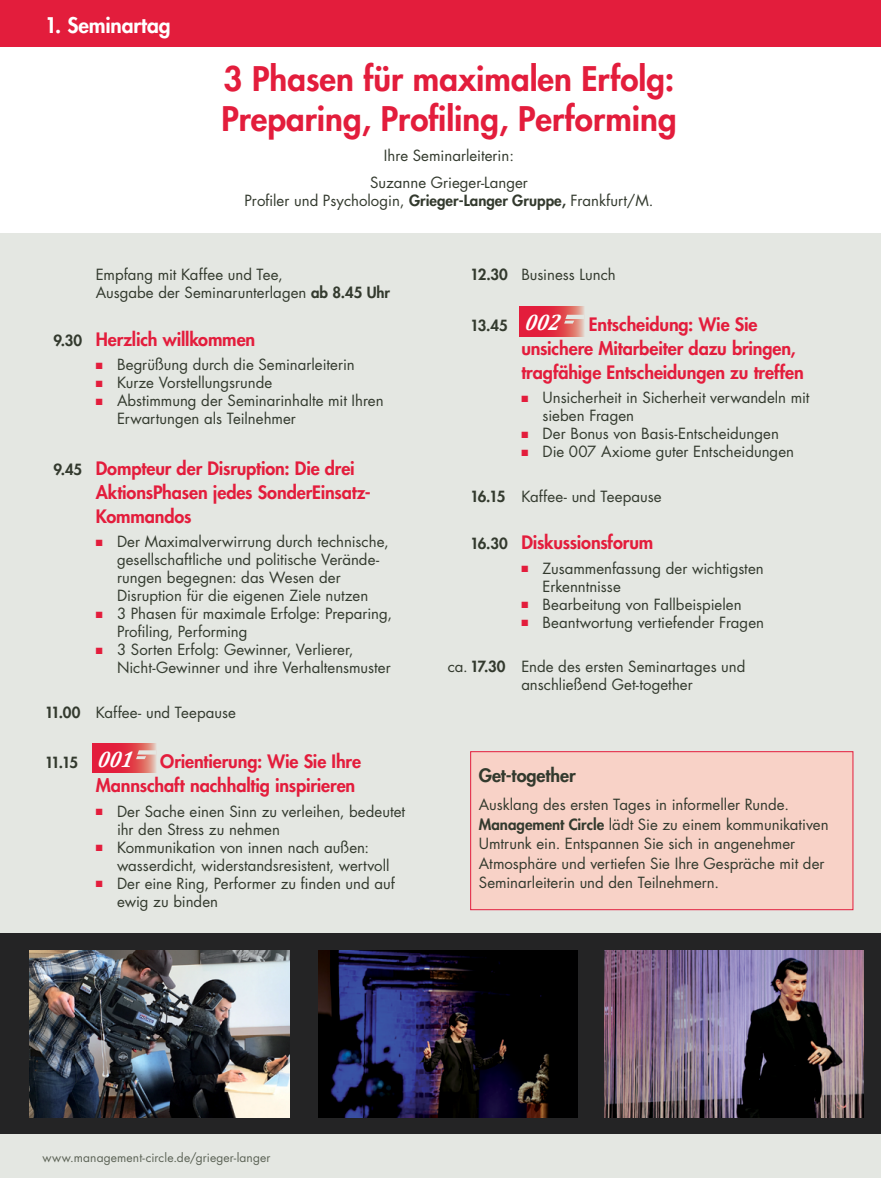
<style>
.page{position:relative;width:881px;height:1178px;background:#fff}
.page>*{position:absolute;margin:0;border:0;box-sizing:border-box;transform-origin:0 0}
.AbsatzProgrammTagMot{font:800 33px/39.6px "Futura Std";color:#e31d3c}
.AbsatzTitelseiteThem{font:italic 700 22.5px "Cambria";color:#fff;scale:.9 1}
.AbsatzProgrammBalken{font:800 21px "Futura Std";letter-spacing:-.005em;color:#fff}
.AbsatzProgrammTagAbl{font:800 18px/24px "Futura Std";letter-spacing:-.005em;color:#e31d3c}
.AbsatzProgrammTagEve{font:800 18px "Futura Std";letter-spacing:-.005em;color:#333a2e}
.AbsatzProgrammTagAbl-2{font:15px/18px "Futura Std";color:#333a2e}
.AbsatzProgrammTagEve-2{font:15px/19.5px "Futura Std";color:#333a2e}
.AbsatzProgrammTagLei{font:15px/18px "Futura Std";color:#333a2e;text-align:center}
.AbsatzProgrammTagAbl-3{font:800 15px "Futura Std";letter-spacing:-.08em;color:#333a2e}
.AbsatzProgrammFooter{font:12px "Futura Std";letter-spacing:.01em;color:#5c6356}
.s1{font-weight:800}
.s2{font-size:15px;color:#333a2e}
.s3{color:#e31d3c}
</style>
<div class="page">
<div style="left:0;top:234px;width:880px;height:944px;background:#e4e7e2"></div>
<div style="left:0;top:933px;width:880px;height:201px;background:#242425"></div>
<div style="left:0;top:0;width:880px;height:47px;background:#e31d3c"></div>
<div style="left:470px;top:751px;width:383px;height:159px;background:#f8d2c7"></div>
<img style="left:30px;top:950px;width:259px;height:167px">
<img style="left:318px;top:950px;width:259px;height:167px">
<img style="left:604px;top:950px;width:259px;height:167px">
<svg style="left:92px;top:743px;width:64px;height:30px;background:#e23b4c"></svg>
<svg style="left:136px;top:750px;width:20px;height:9px"></svg>
<svg style="left:519px;top:306px;width:65px;height:30px;background:#e23b4c"></svg>
<svg style="left:564px;top:315px;width:20px;height:9px"></svg>
<p class="AbsatzProgrammBalken" style="left:45px;top:12px;width:127px">1. Seminartag</p>
<p class="AbsatzProgrammTagMot" style="left:221px;top:59px;width:456px">3 Phasen für maximalen Erfolg:<br>Preparing, Profiling, Performing</p>
<p class="AbsatzProgrammTagLei" style="left:384px;top:147px;width:132px">Ihre Seminarleiterin:</p>
<p class="AbsatzProgrammTagLei" style="left:244px;top:173px;width:410px">Suzanne Grieger-Langer<br>Profiler und Psychologin, <span class="s1">Grieger-Langer Gruppe,</span> Frankfurt/M.</p>
<p class="AbsatzProgrammTagAbl-2" style="left:96px;top:266px;width:296px">Empfang mit Kaffee und Tee,<br>Ausgabe der Seminarunterlagen <span class="s1">ab 8.45 Uhr</span></p>
<p class="AbsatzProgrammTagAbl" style="left:53px;top:327px;width:203px"><span class="s2">9.30</span> Herzlich willkommen</p>
<p class="AbsatzProgrammTagAbl-2" style="left:96px;top:356px;width:260px"><span class="s3">■</span> Begrüßung durch die Seminarleiterin</p>
<p class="AbsatzProgrammTagAbl-2" style="left:96px;top:374px;width:178px"><span class="s3">■</span> Kurze Vorstellungsrunde</p>
<p class="AbsatzProgrammTagAbl-2" style="left:117px;top:392px;width:268px;text-indent:-21px"><span class="s3">■</span> Abstimmung der Seminarinhalte mit Ihren<br>Erwartungen als Teilnehmer</p>
<p class="AbsatzProgrammTagAbl" style="left:96px;top:456px;width:276px;text-indent:-42px"><span class="s2">9.45</span> Dompteur der Disruption: Die drei<br>AktionsPhasen jedes SonderEinsatz-<br>Kommandos</p>
<p class="AbsatzProgrammTagAbl-2" style="left:117px;top:533px;width:273px;text-indent:-21px"><span class="s3">■</span> Der Maximalverwirrung durch technische, gesellschaftliche und politische Verände&shy;rungen begegnen: das Wesen der Disruption für die eigenen Ziele nutzen</p>
<p class="AbsatzProgrammTagAbl-2" style="left:117px;top:605px;width:276px;text-indent:-21px"><span class="s3">■</span> 3 Phasen für maximale Erfolge: Preparing,<br>Profiling, Performing</p>
<p class="AbsatzProgrammTagAbl-2" style="left:117px;top:641px;width:275px;text-indent:-21px"><span class="s3">■</span> 3 Sorten Erfolg: Gewinner, Verlierer,<br>Nicht-Gewinner und ihre Verhaltensmuster</p>
<p class="AbsatzProgrammTagAbl-2" style="left:45px;top:703px;width:193px"><span class="s1">11.00</span> Kaffee- und Teepause</p>
<p class="AbsatzProgrammTagAbl-3" style="left:45px;top:753px;width:35px">11.15</p>
<p class="AbsatzProgrammTagAbl" style="left:96px;top:749px;width:267px;text-indent:64px">Orientierung: Wie Sie Ihre<br>Mannschaft nachhaltig inspirieren</p>
<p class="AbsatzProgrammTagAbl-2" style="left:117px;top:802px;width:289px;text-indent:-21px"><span class="s3">■</span> Der Sache einen Sinn zu verleihen, bedeutet ihr den Stress zu nehmen</p>
<p class="AbsatzProgrammTagAbl-2" style="left:117px;top:838px;width:274px;text-indent:-21px"><span class="s3">■</span> Kommunikation von innen nach außen: wasserdicht, widerstandsresistent, wertvoll</p>
<p class="AbsatzProgrammTagAbl-2" style="left:117px;top:874px;width:279px;text-indent:-21px"><span class="s3">■</span> Der eine Ring, Performer zu finden und auf ewig zu binden</p>
<p class="AbsatzTitelseiteThem" style="left:97px;top:743px;width:46px">001</p>
<p class="AbsatzProgrammTagAbl-2" style="left:470px;top:266px;width:147px"><span class="s1">12.30</span> Business Lunch</p>
<p class="AbsatzProgrammTagAbl-3" style="left:470px;top:316px;width:39px">13.45</p>
<p class="AbsatzProgrammTagAbl" style="left:521px;top:312px;width:284px;text-indent:67px">Entscheidung: Wie Sie unsichere Mitarbeiter dazu bringen, tragfähige Entscheidungen zu treffen</p>
<p class="AbsatzProgrammTagAbl-2" style="left:542px;top:389px;width:268px;text-indent:-21px"><span class="s3">■</span> Unsicherheit in Sicherheit verwandeln mit sieben Fragen</p>
<p class="AbsatzProgrammTagAbl-2" style="left:521px;top:425px;width:259px"><span class="s3">■</span> Der Bonus von Basis-Entscheidungen</p>
<p class="AbsatzProgrammTagAbl-2" style="left:521px;top:443px;width:274px"><span class="s3">■</span> Die 007 Axiome guter Entscheidungen</p>
<p class="AbsatzProgrammTagAbl-2" style="left:470px;top:487px;width:193px"><span class="s1">16.15</span> Kaffee- und Teepause</p>
<p class="AbsatzProgrammTagAbl" style="left:470px;top:530px;width:184px"><span class="s2">16.30</span> Diskussionsforum</p>
<p class="AbsatzProgrammTagAbl-2" style="left:542px;top:559px;width:222px;text-indent:-21px"><span class="s3">■</span> Zusammenfassung der wichtigsten<br>Erkenntnisse</p>
<p class="AbsatzProgrammTagAbl-2" style="left:521px;top:595px;width:222px"><span class="s3">■</span> Bearbeitung von Fallbeispielen</p>
<p class="AbsatzProgrammTagAbl-2" style="left:521px;top:613px;width:244px"><span class="s3">■</span> Beantwortung vertiefender Fragen</p>
<p class="AbsatzProgrammTagAbl-2" style="left:521px;top:658px;width:225px;text-indent:-74px">ca. <span class="s1">17.30</span> Ende des ersten Seminartages und anschließend Get-together</p>
<p class="AbsatzTitelseiteThem" style="left:524px;top:307px;width:46px">002</p>
<p class="AbsatzProgrammTagEve" style="left:478px;top:764px;width:98px">Get-together</p>
<p class="AbsatzProgrammTagEve-2" style="left:478px;top:795px;width:351px">Ausklang des ersten Tages in informeller Runde.<br><span class="s1">Management Circle</span> lädt Sie zu einem kommunikativen Umtrunk ein. Entspannen Sie sich in angenehmer Atmosphäre und vertiefen Sie Ihre Gespräche mit der Seminarleiterin und den Teilnehmern.</p>
<p class="AbsatzProgrammFooter" style="left:43px;top:1150px;width:229px">www.management-circle.de/grieger-langer</p>
</div>
